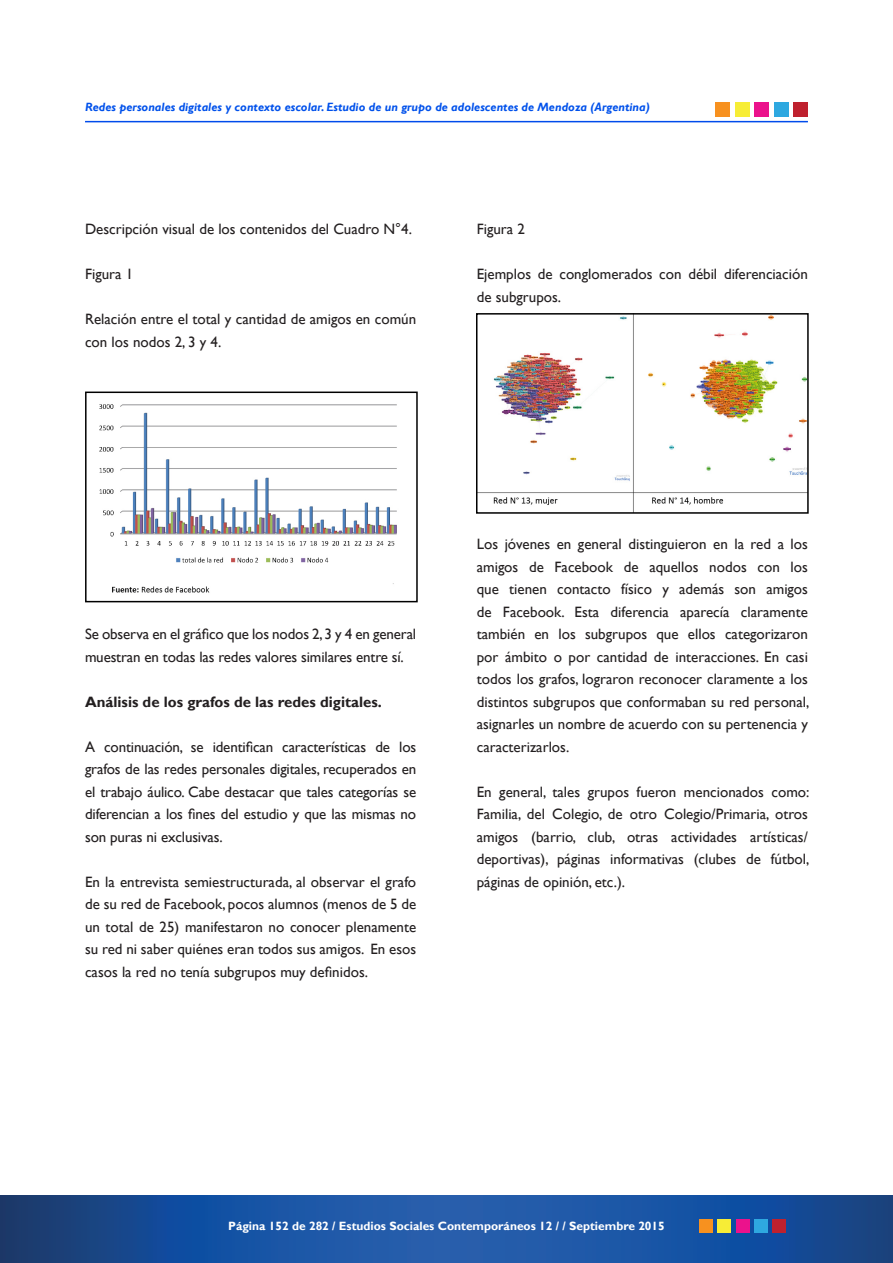
<style>
.page{position:relative;width:893px;height:1263px;background:#fff}
.page>*{position:absolute;margin:0;border:0;box-sizing:border-box;transform-origin:0 0}
.t1{font:15px/22.5px "Gill Sans";color:#231f20;text-align:justify}
.t2{font:700 15px "Gill Sans";color:#231f20}
.t3{font:italic 700 12px "Gill Sans";color:#0051eb}
.t4{font:700 12px "Gill Sans";color:#fff}
</style>
<div class="page">
<svg style="left:0;top:1195px;width:893px;height:68px;background:#1a509b"></svg>
<div style="left:699px;top:1219px;width:13px;height:13px;background:#f7911f"></div>
<div style="left:717px;top:1219px;width:14px;height:13px;background:#f7ed36"></div>
<div style="left:736px;top:1219px;width:13px;height:13px;background:#eb128c"></div>
<div style="left:754px;top:1219px;width:14px;height:13px;background:#2ea8e0"></div>
<div style="left:773px;top:1219px;width:13px;height:13px;background:#bf212e"></div>
<hr style="left:85px;top:121px;width:723px;height:1px;background:#004beb">
<div style="left:715px;top:102px;width:14px;height:15px;background:#f7911f"></div>
<div style="left:735px;top:102px;width:14px;height:15px;background:#f7ed36"></div>
<div style="left:755px;top:102px;width:14px;height:15px;background:#eb128c"></div>
<div style="left:774px;top:102px;width:14px;height:15px;background:#2ea8e0"></div>
<div style="left:794px;top:102px;width:14px;height:15px;background:#bf212e"></div>
<img style="left:99px;top:404px;width:298px;height:189px">
<div style="left:85px;top:392px;width:333px;height:210px;border:2px solid #000"></div>
<img style="left:479px;top:316px;width:327px;height:195px">
<div style="left:476px;top:313px;width:333px;height:201px;border:2px solid #000"></div>
<p class="t3" style="left:85px;top:100px;width:566px">Redes personales digitales y contexto escolar. Estudio de un grupo de adolescentes de Mendoza (Argentina)</p>
<p class="t1" style="left:85px;top:218px;width:328px">Descripción visual de los contenidos del Cuadro N°4.</p>
<p class="t1" style="left:85px;top:263px;width:50px">Figura 1</p>
<p class="t1" style="left:85px;top:308px;width:333px">Relación entre el total y cantidad de amigos en común con los nodos 2, 3 y 4.</p>
<p class="t1" style="left:477px;top:218px;width:50px">Figura 2</p>
<p class="t1" style="left:477px;top:263px;width:333px">Ejemplos de conglomerados con débil diferenciación de subgrupos.</p>
<p class="t1" style="left:85px;top:623px;width:333px">Se observa en el gráfico que los nodos 2, 3 y 4 en general muestran en todas las redes valores similares entre sí.</p>
<p class="t2" style="left:85px;top:692px;width:298px">Análisis de los grafos de las redes digitales.</p>
<p class="t1" style="left:85px;top:735px;width:333px">A continuación, se identifican características de los grafos de las redes personales digitales, recuperados en el trabajo áulico. Cabe destacar que tales categorías se diferencian a los fines del estudio y que las mismas no son puras ni exclusivas.</p>
<p class="t1" style="left:85px;top:870px;width:333px">En la entrevista semiestructurada, al observar el grafo de su red de Facebook, pocos alumnos (menos de 5 de un total de 25) manifestaron no conocer plenamente su red ni saber quiénes eran todos sus amigos. En esos casos la red no tenía subgrupos muy definidos.</p>
<p class="t1" style="left:477px;top:533px;width:334px">Los jóvenes en general distinguieron en la red a los amigos de Facebook de aquellos nodos con los que tienen contacto físico y además son amigos de Facebook. Esta diferencia aparecía claramente también en los subgrupos que ellos categorizaron por ámbito o por cantidad de interacciones. En casi todos los grafos, lograron reconocer claramente a los distintos subgrupos que conformaban su red personal, asignarles un nombre de acuerdo con su pertenencia y caracterizarlos.</p>
<p class="t1" style="left:477px;top:780px;width:334px">En general, tales grupos fueron mencionados como:<br>Familia, del Colegio, de otro Colegio/Primaria, otros amigos (barrio, club, otras actividades artísticas/ deportivas), páginas informativas (clubes de fútbol, páginas de opinión, etc.).</p>
<p class="t4" style="left:228px;top:1219px;width:438px">Página 152 de 282 / Estudios Sociales Contemporáneos 12 / / Septiembre 2015</p>
</div>
